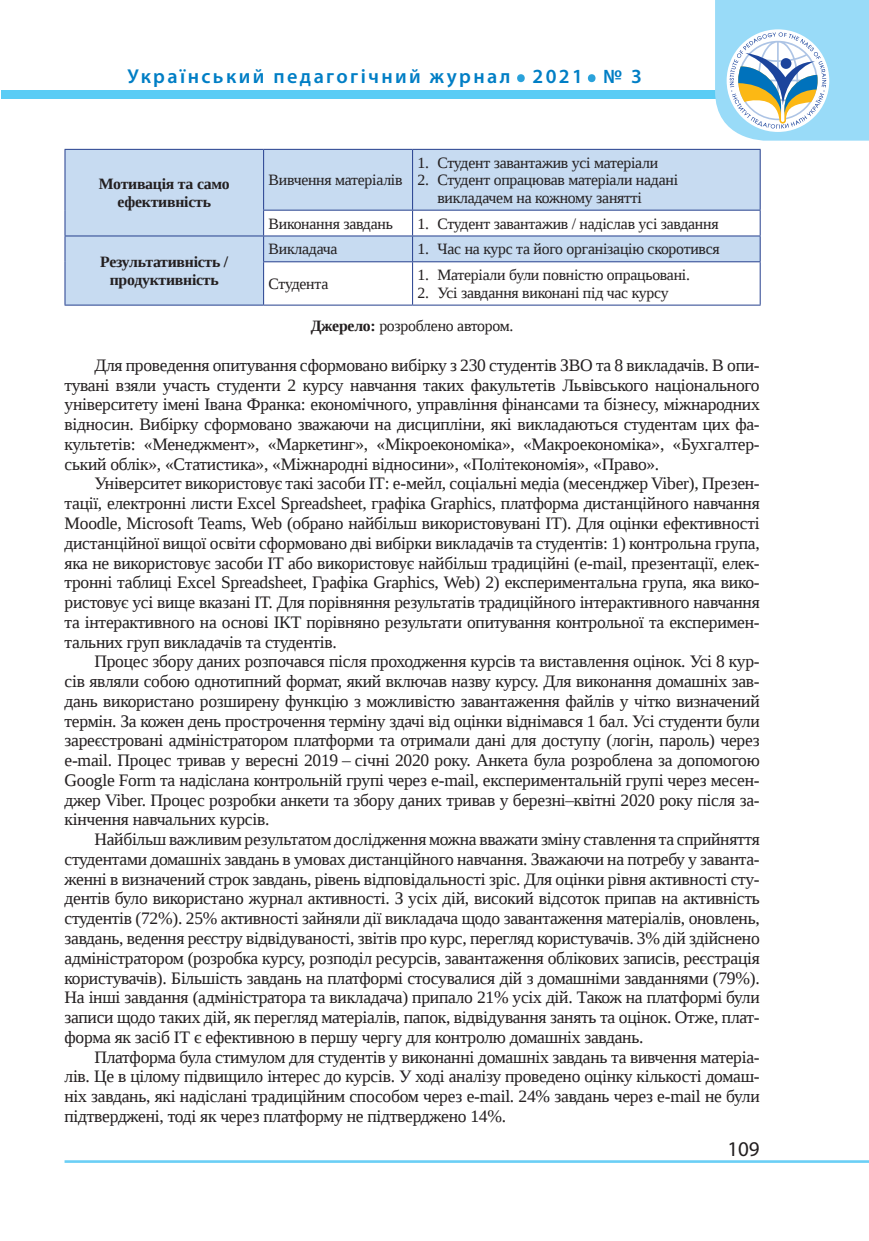
<style>
.page{position:relative;width:869px;height:1241px;background:#fff}
.page>*{position:absolute;margin:0;border:0;box-sizing:border-box;transform-origin:0 0}
.t1{font:600 50.4px "Myriad Pro";color:#2aa2db}
.t2{font:21px "Myriad Pro";color:#231f20}
.t3{font:600 20.12px "Myriad Pro";letter-spacing:.12em;color:#007ec5}
.Main{font:17.5px/19.8px "Liberation Serif";letter-spacing:-.015em;color:#231f20;text-align:justify}
.Таблиця_Список{font:15.75px/17.5px "Liberation Serif";letter-spacing:-.015em;color:#231f20}
.Текст_Таблиці{font:700 15.75px/17.5px "Liberation Serif";letter-spacing:-.015em;color:#231f20;text-align:center}
.Текст_Таблиці-2{font:15.75px "Liberation Serif";letter-spacing:-.015em;color:#231f20}
.Підпис{font:15.75px "Liberation Serif";letter-spacing:-.015em;color:#231f20}
.s1{font-weight:700}
</style>
<div class="page">
<hr style="left:64px;top:1159px;width:804px;height:3px;background:#6bcff6">
<div style="left:1px;top:90px;width:867px;height:8px;background:#5accf5"></div>
<svg style="left:714px;top:0;width:154px;height:141px"></svg>
<svg style="left:65px;top:150px;width:694px;height:154px;fill:#c7dbf1"></svg>
<hr style="left:64px;top:149px;width:199px;height:1px;background:#253f8e">
<hr style="left:64px;top:150px;width:1px;height:60px;background:#253f8e">
<hr style="left:263px;top:149px;width:149px;height:1px;background:#253f8e">
<hr style="left:263px;top:150px;width:1px;height:60px;background:#253f8e">
<hr style="left:412px;top:149px;width:348px;height:1px;background:#253f8e">
<hr style="left:412px;top:150px;width:1px;height:60px;background:#253f8e">
<hr style="left:759px;top:150px;width:1px;height:60px;background:#253f8e">
<hr style="left:263px;top:210px;width:149px;height:1px;background:#253f8e">
<hr style="left:412px;top:210px;width:348px;height:1px;background:#253f8e">
<hr style="left:64px;top:235px;width:199px;height:1px;background:#253f8e">
<svg style="left:64px;top:210px;width:1px;height:52px"></svg>
<hr style="left:64px;top:262px;width:1px;height:42px;background:#253f8e">
<hr style="left:64px;top:304px;width:199px;height:1px;background:#253f8e">
<hr style="left:263px;top:235px;width:149px;height:1px;background:#253f8e">
<svg style="left:263px;top:210px;width:1px;height:51px"></svg>
<hr style="left:412px;top:235px;width:348px;height:1px;background:#253f8e">
<svg style="left:412px;top:210px;width:1px;height:51px"></svg>
<svg style="left:759px;top:210px;width:1px;height:51px"></svg>
<hr style="left:263px;top:261px;width:149px;height:1px;background:#253f8e">
<hr style="left:263px;top:262px;width:1px;height:42px;background:#253f8e">
<hr style="left:412px;top:261px;width:348px;height:1px;background:#253f8e">
<hr style="left:412px;top:262px;width:1px;height:42px;background:#253f8e">
<hr style="left:759px;top:262px;width:1px;height:42px;background:#253f8e">
<hr style="left:263px;top:304px;width:149px;height:1px;background:#253f8e">
<hr style="left:412px;top:304px;width:348px;height:1px;background:#253f8e">
<p class="t3" style="left:127px;top:64px;width:384px">Український педагогічний журнал</p>
<h1 class="t1" style="left:514px;top:33px;width:13px">.</h1>
<p class="t3" style="left:532px;top:64px;width:52px">2021</p>
<h1 class="t1" style="left:585px;top:33px;width:13px">.</h1>
<p class="t3" style="left:603px;top:64px;width:40px">№ 3</p>
<p class="Текст_Таблиці" style="left:99px;top:175px;width:132px">Мотивація та само ефективність</p>
<p class="Текст_Таблиці-2" style="left:268px;top:170px;width:135px">Вивчення матеріалів</p>
<p class="Таблиця_Список" style="left:417px;top:154px;width:242px">1. Студент завантажив усі матеріали</p>
<p class="Таблиця_Список" style="left:437px;top:171px;width:242px;text-indent:-20px">2. Студент опрацював матеріали надані викладачем на кожному занятті</p>
<p class="Текст_Таблиці-2" style="left:268px;top:213px;width:126px">Виконання завдань</p>
<p class="Таблиця_Список" style="left:417px;top:214px;width:302px">1. Студент завантажив / надіслав усі завдання</p>
<p class="Текст_Таблиці-2" style="left:268px;top:239px;width:70px">Викладача</p>
<p class="Таблиця_Список" style="left:417px;top:240px;width:303px">1. Час на курс та його організацію скоротився</p>
<p class="Текст_Таблиці-2" style="left:268px;top:273px;width:61px">Студента</p>
<p class="Текст_Таблиці" style="left:100px;top:253px;width:129px">Результативність / продуктивність</p>
<p class="Таблиця_Список" style="left:417px;top:266px;width:274px">1. Матеріали були повністю опрацьовані.</p>
<p class="Таблиця_Список" style="left:417px;top:283px;width:252px">2. Усі завдання виконані під час курсу</p>
<p class="Підпис" style="left:310px;top:316px;width:204px"><span class="s1">Джерело:</span> розроблено автором.</p>
<p class="Main" style="left:64px;top:355px;width:696px;text-indent:30px">Для проведення опитування сформовано вибірку з 230 студентів ЗВО та 8 викладачів. В опи&shy;тувані взяли участь студенти 2 курсу навчання таких факультетів Львівського національного університету імені Івана Франка: економічного, управління фінансами та бізнесу, міжнародних відносин. Вибірку сформовано зважаючи на дисципліни, які викладаються студентам цих фа&shy;культетів: «Менеджмент», «Маркетинг», «Мікроекономіка», «Макроекономіка», «Бухгалтер&shy;ський облік», «Статистика», «Міжнародні відносини», «Політекономія», «Право».</p>
<p class="Main" style="left:64px;top:473px;width:696px;text-indent:30px">Університет використовує такі засоби ІТ: е-мейл, соціальні медіа (месенджер Viber), Презен&shy;тації, електронні листи Excel Spreadsheet, графіка Graphics, платформа дистанційного навчання Moodle, Microsoft Teams, Web (обрано найбільш використовувані ІТ). Для оцінки ефективності дистанційної вищої освіти сформовано дві вибірки викладачів та студентів: 1) контрольна група, яка не використовує засоби ІТ або використовує найбільш традиційні (е-mail, презентації, елек&shy;тронні таблиці Excel Spreadsheet, Графіка Graphics, Web) 2) експериментальна група, яка вико&shy;ристовує усі вище вказані ІТ. Для порівняння результатів традиційного інтерактивного навчання та інтерактивного на основі ІКТ порівняно результати опитування контрольної та експеримен&shy;тальних груп викладачів та студентів.</p>
<p class="Main" style="left:64px;top:651px;width:696px;text-indent:30px">Процес збору даних розпочався після проходження курсів та виставлення оцінок. Усі 8 кур&shy;сів являли собою однотипний формат, який включав назву курсу. Для виконання домашніх зав&shy;дань використано розширену функцію з можливістю завантаження файлів у чітко визначений термін. За кожен день прострочення терміну здачі від оцінки віднімався 1 бал. Усі студенти були зареєстровані адміністратором платформи та отримали дані для доступу (логін, пароль) через е-mail. Процес тривав у вересні 2019 – січні 2020 року. Анкета була розроблена за допомогою Google Form та надіслана контрольній групі через е-mail, експериментальній групі через месен&shy;джер Viber. Процес розробки анкети та збору даних тривав у березні–квітні 2020 року після за&shy;кінчення навчальних курсів.</p>
<p class="Main" style="left:64px;top:829px;width:696px;text-indent:30px">Найбільш важливим результатом дослідження можна вважати зміну ставлення та сприйняття студентами домашніх завдань в умовах дистанційного навчання. Зважаючи на потребу у заванта&shy;женні в визначений строк завдань, рівень відповідальності зріс. Для оцінки рівня активності сту&shy;дентів було використано журнал активності. З усіх дій, високий відсоток припав на активність студентів (72%). 25% активності зайняли дії викладача щодо завантаження матеріалів, оновлень, завдань, ведення реєстру відвідуваності, звітів про курс, перегляд користувачів. 3% дій здійснено адміністратором (розробка курсу, розподіл ресурсів, завантаження облікових записів, реєстрація користувачів). Більшість завдань на платформі стосувалися дій з домашніми завданнями (79%).<br>На інші завдання (адміністратора та викладача) припало 21% усіх дій. Також на платформі були записи щодо таких дій, як перегляд матеріалів, папок, відвідування занять та оцінок. Отже, плат&shy;форма як засіб ІТ є ефективною в першу чергу для контролю домашніх завдань.</p>
<p class="Main" style="left:64px;top:1046px;width:696px;text-indent:30px">Платформа була стимулом для студентів у виконанні домашніх завдань та вивчення матеріа&shy;лів. Це в цілому підвищило інтерес до курсів. У ході аналізу проведено оцінку кількості домаш&shy;ніх завдань, які надіслані традиційним способом через е-mail. 24% завдань через е-mail не були підтверджені, тоді як через платформу не підтверджено 14%.</p>
<p class="t2" style="left:727px;top:1135px;width:34px">109</p>
</div>
